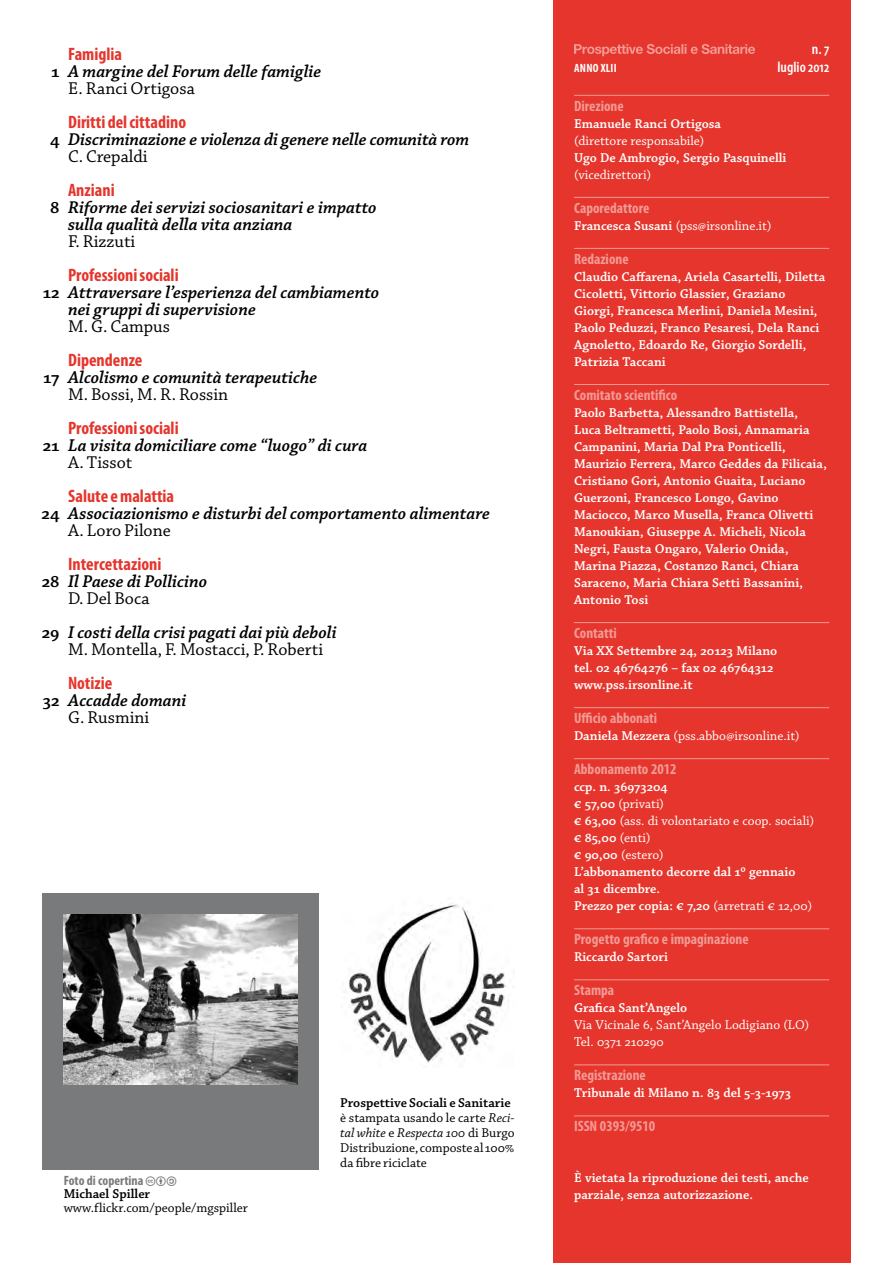
<style>
.page{position:relative;width:893px;height:1263px;background:#fff}
.page>*{position:absolute;margin:0;border:0;box-sizing:border-box;transform-origin:0 0}
.t1{font:italic 600 18px/17px "Chaparral Pro";color:#000}
.t2{font:700 condensed 18px "Myriad Pro";color:#e5352c}
.t3{font:18px "Chaparral Pro";color:#000}
.t4{font:700 condensed 15px "Myriad Pro";color:#f29a95}
.t5{font:600 condensed 15px "Myriad Pro";color:#fff}
.t6{font:600 13.5px/17px "Chaparral Pro";color:#fff}
.t7{font:13.5px/17px "Chaparral Pro";color:#fff}
.t8{font:13.5px/15px "Chaparral Pro";color:#000}
.t9{font:700 condensed 13.5px "Myriad Pro";color:#797a7c}
.t10{font:600 13.5px "Chaparral Pro";color:#000}
.t11{font:700 condensed 12px "Myriad Pro";letter-spacing:.02em;color:#fff}
.s1{font-style:normal}
.s2{font-weight:400;font-style:normal}
.s3{font-weight:600}
.s4{font-style:italic}
.s5{font-weight:400}
</style>
<div class="page">
<div style="left:553px;top:0;width:297px;height:1263px;background:#e5352c"></div>
<hr style="left:574px;top:95px;width:255px;height:1px;background:#f29a95">
<hr style="left:574px;top:197px;width:255px;height:1px;background:#f29a95">
<hr style="left:574px;top:248px;width:255px;height:1px;background:#f29a95">
<hr style="left:574px;top:384px;width:255px;height:1px;background:#f29a95">
<hr style="left:574px;top:622px;width:255px;height:1px;background:#f29a95">
<hr style="left:574px;top:707px;width:255px;height:1px;background:#f29a95">
<hr style="left:574px;top:758px;width:255px;height:1px;background:#f29a95">
<hr style="left:574px;top:928px;width:255px;height:1px;background:#f29a95">
<hr style="left:574px;top:979px;width:255px;height:1px;background:#f29a95">
<hr style="left:574px;top:1064px;width:255px;height:1px;background:#f29a95">
<hr style="left:574px;top:1115px;width:255px;height:1px;background:#f29a95">
<svg style="left:574px;top:44px;width:181px;height:12px"></svg>
<div style="left:43px;top:893px;width:276px;height:276px;background:#797a7c"></div>
<img style="left:64px;top:914px;width:234px;height:171px">
<img style="left:349px;top:904px;width:166px;height:159px">
<h1 class="t2" style="left:68px;top:42px;width:56px">Famiglia</h1>
<h1 class="t1" style="left:68px;top:63px;width:255px;text-indent:-17px"><span class="s1">1</span> A margine del Forum delle famiglie<br><span class="s2">E. Ranci Ortigosa</span></h1>
<h1 class="t2" style="left:68px;top:110px;width:120px">Diritti del cittadino</h1>
<h1 class="t1" style="left:68px;top:131px;width:403px;text-indent:-18px"><span class="s1">4</span> Discriminazione e violenza di genere nelle comunità rom<br><span class="s2">C. Crepaldi</span></h1>
<h1 class="t2" style="left:68px;top:178px;width:48px">Anziani</h1>
<h1 class="t1" style="left:68px;top:199px;width:310px;text-indent:-18px"><span class="s1">8</span> Riforme dei servizi sociosanitari e impatto sulla qualità della vita anziana</h1>
<h1 class="t3" style="left:68px;top:231px;width:69px">F. Rizzuti</h1>
<h1 class="t2" style="left:68px;top:263px;width:112px">Professioni sociali</h1>
<h1 class="t1" style="left:68px;top:284px;width:313px;text-indent:-25px"><span class="s1">12</span> Attraversare l’esperienza del cambiamento nei gruppi di supervisione</h1>
<h1 class="t3" style="left:68px;top:316px;width:104px">M. G. Campus</h1>
<h1 class="t2" style="left:68px;top:348px;width:76px">Dipendenze</h1>
<h1 class="t1" style="left:68px;top:369px;width:251px;text-indent:-25px"><span class="s1">17</span> Alcolismo e comunità terapeutiche<br><span class="s2">M. Bossi, M. R. Rossin</span></h1>
<h1 class="t2" style="left:68px;top:417px;width:112px">Professioni sociali</h1>
<h1 class="t1" style="left:68px;top:437px;width:301px;text-indent:-25px"><span class="s1">21</span> La visita domiciliare come “luogo” di cura<br><span class="s2">A. Tissot</span></h1>
<h1 class="t2" style="left:68px;top:485px;width:108px">Salute e malattia</h1>
<h1 class="t1" style="left:68px;top:505px;width:423px;text-indent:-27px"><span class="s1">24</span> Associazionismo e disturbi del comportamento alimentare<br><span class="s2">A. Loro Pilone</span></h1>
<h1 class="t2" style="left:68px;top:553px;width:95px">Intercettazioni</h1>
<h1 class="t1" style="left:68px;top:573px;width:141px;text-indent:-26px"><span class="s1">28</span> Il Paese di Pollicino<br><span class="s2">D. Del Boca</span></h1>
<h1 class="t1" style="left:68px;top:624px;width:270px;text-indent:-26px"><span class="s1">29</span> I costi della crisi pagati dai più deboli<br><span class="s2">M. Montella, F. Mostacci, P. Roberti</span></h1>
<h1 class="t2" style="left:68px;top:672px;width:46px">Notizie</h1>
<h1 class="t1" style="left:68px;top:692px;width:120px;text-indent:-25px"><span class="s1">32</span> Accadde domani<br><span class="s2">G. Rusmini</span></h1>
<p class="t9" style="left:64px;top:1172px;width:81px">Foto di copertina</p>
<p class="t10" style="left:64px;top:1186px;width:88px">Michael Spiller</p>
<p class="t8" style="left:64px;top:1201px;width:186px">www.flickr.com/people/mgspiller</p>
<p class="t8" style="left:340px;top:1096px;width:176px"><span class="s3">Prospettive Sociali e Sanitarie </span>è stampata usando le carte <span class="s4">Reci&shy;tal white</span> e <span class="s4">Respecta 100</span> di Burgo<br>Distribuzione, composte al 100% da fibre riciclate</p>
<p class="t5" style="left:812px;top:41px;width:19px">n. 7</p>
<p class="t11" style="left:574px;top:60px;width:44px">anno xlII</p>
<p class="t5" style="left:777px;top:59px;width:53px">luglio 2012</p>
<p class="t4" style="left:574px;top:96px;width:51px">Direzione</p>
<p class="t6" style="left:574px;top:115px;width:148px">Emanuele Ranci Ortigosa</p>
<p class="t7" style="left:574px;top:132px;width:132px">(direttore responsabile)</p>
<p class="t6" style="left:574px;top:149px;width:214px">Ugo De Ambrogio, Sergio Pasquinelli</p>
<p class="t7" style="left:574px;top:166px;width:79px">(vicedirettori)</p>
<p class="t4" style="left:574px;top:198px;width:77px">Caporedattore</p>
<p class="t7" style="left:574px;top:217px;width:199px"><span class="s3">Francesca Susani</span> (pss@irsonline.it)</p>
<p class="t4" style="left:574px;top:249px;width:56px">Redazione</p>
<p class="t6" style="left:574px;top:268px;width:253px">Claudio Caffarena, Ariela Casartelli, Diletta Cicoletti, Vittorio Glassier, Graziano Giorgi, Francesca Merlini, Daniela Mesini, Paolo Peduzzi, Franco Pesaresi, Dela Ranci Agnoletto, Edoardo Re, Giorgio Sordelli, Patrizia Taccani</p>
<p class="t4" style="left:574px;top:385px;width:105px">Comitato scientifico</p>
<p class="t6" style="left:574px;top:404px;width:254px">Paolo Barbetta, Alessandro Battistella, Luca Beltrametti, Paolo Bosi, Annamaria Campanini, Maria Dal Pra Ponticelli, Maurizio Ferrera, Marco Geddes da Filicaia, Cristiano Gori, Antonio Guaita, Luciano Guerzoni, Francesco Longo, Gavino Maciocco, Marco Musella, Franca Olivetti Manoukian, Giuseppe A. Micheli, Nicola Negri, Fausta Ongaro, Valerio Onida, Marina Piazza, Costanzo Ranci, Chiara Saraceno, Maria Chiara Setti Bassanini, Antonio Tosi</p>
<p class="t4" style="left:574px;top:623px;width:44px">Contatti</p>
<p class="t6" style="left:574px;top:642px;width:205px">Via XX Settembre 24, 20123 Milano tel. 02 46764276 – fax 02 46764312 www.pss.irsonline.it</p>
<p class="t4" style="left:574px;top:708px;width:85px">Ufficio abbonati</p>
<p class="t7" style="left:574px;top:728px;width:227px"><span class="s3">Daniela Mezzera</span> (pss.abbo@irsonline.it)</p>
<p class="t4" style="left:574px;top:759px;width:104px">Abbonamento 2012</p>
<p class="t6" style="left:574px;top:779px;width:242px">ccp. n. 36973204<br>€ 57,00 <span class="s5">(privati)<br></span>€ 63,00 <span class="s5">(ass. di volontariato e coop. sociali) </span>€ 85,00 <span class="s5">(enti)<br></span>€ 90,00 <span class="s5">(estero)<br></span>L’abbonamento decorre dal 1º gennaio<br>al 31 dicembre.<br>Prezzo per copia: € 7,20 <span class="s5">(arretrati € 12,00)</span></p>
<p class="t4" style="left:574px;top:930px;width:176px">Progetto grafico e impaginazione</p>
<p class="t6" style="left:574px;top:949px;width:95px">Riccardo Sartori</p>
<p class="t4" style="left:574px;top:981px;width:42px">Stampa</p>
<p class="t6" style="left:574px;top:1000px;width:115px">Grafica Sant’Angelo</p>
<p class="t7" style="left:574px;top:1017px;width:237px">Via Vicinale 6, Sant’Angelo Lodigiano (LO)<br>Tel. 0371 210290</p>
<p class="t4" style="left:574px;top:1066px;width:73px">Registrazione</p>
<p class="t6" style="left:574px;top:1085px;width:218px">Tribunale di Milano n. 83 del 5-3-1973</p>
<p class="t4" style="left:574px;top:1117px;width:83px">ISSN 0393/9510</p>
<p class="t6" style="left:574px;top:1170px;width:236px">È vietata la riproduzione dei testi, anche parziale, senza autorizzazione.</p>
</div>
